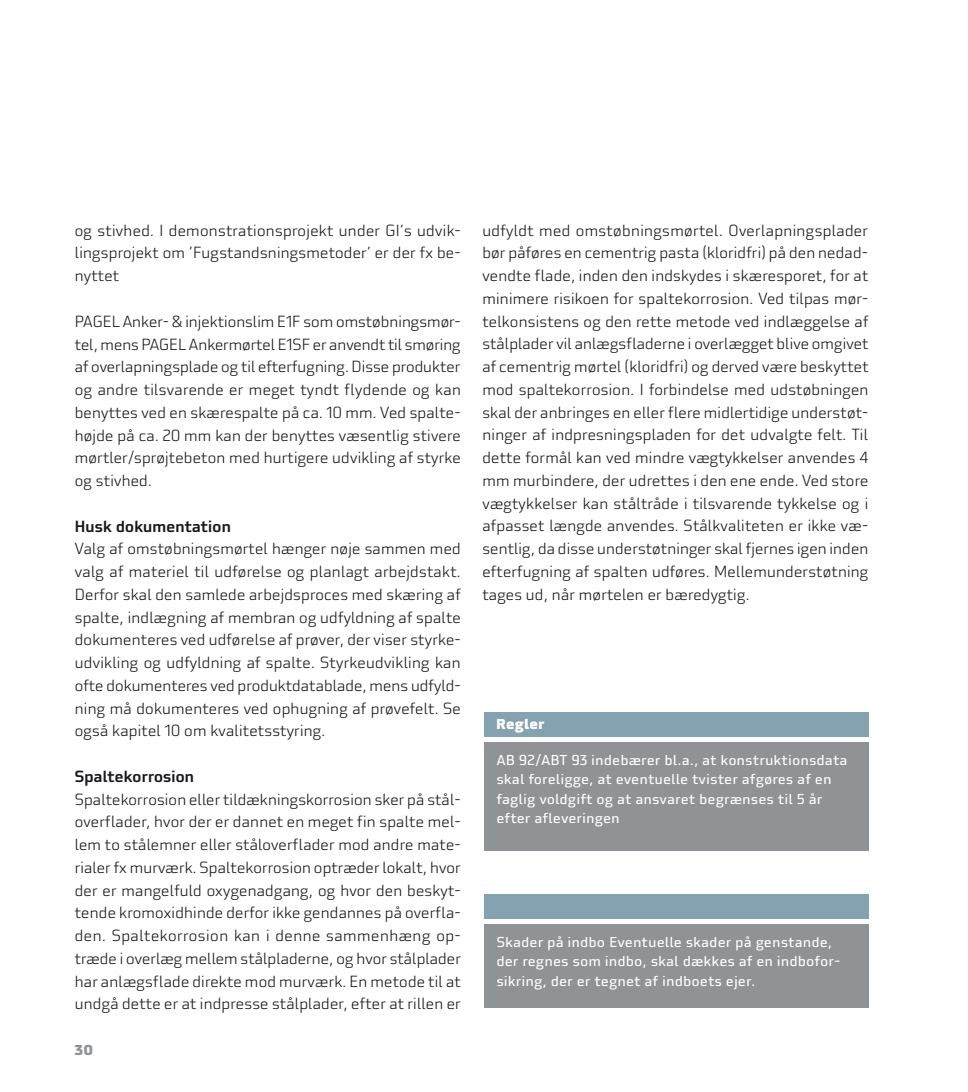
<style>
.page{position:relative;width:968px;height:1092px;background:#fff}
.page>*{position:absolute;margin:0;border:0;box-sizing:border-box;transform-origin:0 0}
.t1{font:300 15.75px/22.8px "Utility Pro";letter-spacing:-.025em;color:#1a171c;text-align:justify}
.t2{font:500 15.75px "Utility Pro";letter-spacing:-.03em;color:#1a171c}
.t3{font:14px/19.2px "Utility Pro";color:#fff}
.t4{font:900 14px "Utility Pro";color:#fff}
.t5{font:900 14px "Utility Pro";color:#909395}
</style>
<div class="page">
<div style="left:484px;top:712px;width:384px;height:24px;background:#85a2b0"></div>
<div style="left:484px;top:924px;width:384px;height:83px;background:#909395"></div>
<div style="left:484px;top:894px;width:384px;height:24px;background:#85a2b0"></div>
<div style="left:484px;top:742px;width:384px;height:108px;background:#909395"></div>
<p class="t1" style="left:74px;top:219px;width:388px">og stivhed. I demonstrationsprojekt under GI’s udvik&shy;lingsprojekt om ’Fugstandsningsmetoder’ er der fx be&shy;nyttet</p>
<p class="t1" style="left:74px;top:310px;width:388px">PAGEL Anker- &amp; injektionslim E1F som omstøbningsmør&shy;tel, mens PAGEL Ankermørtel E1SF er anvendt til smøring af overlapningsplade og til efterfugning. Disse produkter og andre tilsvarende er meget tyndt flydende og kan benyttes ved en skærespalte på ca. 10 mm. Ved spalte&shy;højde på ca. 20 mm kan der benyttes væsentlig stivere mørtler/sprøjtebeton med hurtigere udvikling af styrke og stivhed.</p>
<p class="t2" style="left:74px;top:516px;width:158px">Husk dokumentation</p>
<p class="t1" style="left:74px;top:537px;width:388px">Valg af omstøbningsmørtel hænger nøje sammen med valg af materiel til udførelse og planlagt arbejdstakt.<br>Derfor skal den samlede arbejdsproces med skæring af spalte, indlægning af membran og udfyldning af spalte dokumenteres ved udførelse af prøver, der viser styrke&shy;udvikling og udfyldning af spalte. Styrkeudvikling kan ofte dokumenteres ved produktdatablade, mens udfyld&shy;ning må dokumenteres ved ophugning af prøvefelt. Se også kapitel 10 om kvalitetsstyring.</p>
<p class="t2" style="left:74px;top:766px;width:121px">Spaltekorrosion</p>
<p class="t1" style="left:74px;top:787px;width:388px">Spaltekorrosion eller tildækningskorrosion sker på stål&shy;overflader, hvor der er dannet en meget fin spalte mel&shy;lem to stålemner eller ståloverflader mod andre mate&shy;rialer fx murværk. Spaltekorrosion optræder lokalt, hvor der er mangelfuld oxygenadgang, og hvor den beskyt&shy;tende kromoxidhinde derfor ikke gendannes på overfla&shy;den. Spaltekorrosion kan i denne sammenhæng op&shy;træde i overlæg mellem stålpladerne, og hvor stålplader har anlægsflade direkte mod murværk. En metode til at undgå dette er at indpresse stålplader, efter at rillen er</p>
<p class="t5" style="left:74px;top:1040px;width:20px">30</p>
<p class="t1" style="left:482px;top:219px;width:388px">udfyldt med omstøbningsmørtel. Overlapningsplader bør påføres en cementrig pasta (kloridfri) på den nedad&shy;vendte flade, inden den indskydes i skæresporet, for at minimere risikoen for spaltekorrosion. Ved tilpas mør&shy;telkonsistens og den rette metode ved indlæggelse af stålplader vil anlægsfladerne i overlægget blive omgivet af cementrig mørtel (kloridfri) og derved være beskyttet mod spaltekorrosion. I forbindelse med udstøbningen skal der anbringes en eller flere midlertidige understøt&shy;ninger af indpresningspladen for det udvalgte felt. Til dette formål kan ved mindre vægtykkelser anvendes 4 mm murbindere, der udrettes i den ene ende. Ved store vægtykkelser kan ståltråde i tilsvarende tykkelse og i afpasset længde anvendes. Stålkvaliteten er ikke væ&shy;sentlig, da disse understøtninger skal fjernes igen inden efterfugning af spalten udføres. Mellemunderstøtning tages ud, når mørtelen er bæredygtig.</p>
<p class="t4" style="left:496px;top:714px;width:50px">Regler</p>
<p class="t3" style="left:496px;top:750px;width:352px">AB 92/ABT 93 indebærer bl.a., at konstruktionsdata skal foreligge, at eventuelle tvister afgøres af en faglig voldgift og at ansvaret begrænses til 5 år efter afleveringen</p>
<p class="t3" style="left:496px;top:932px;width:345px">Skader på indbo Eventuelle skader på genstande, der regnes som indbo, skal dækkes af en indbofor&shy;sikring, der er tegnet af indboets ejer.</p>
</div>
